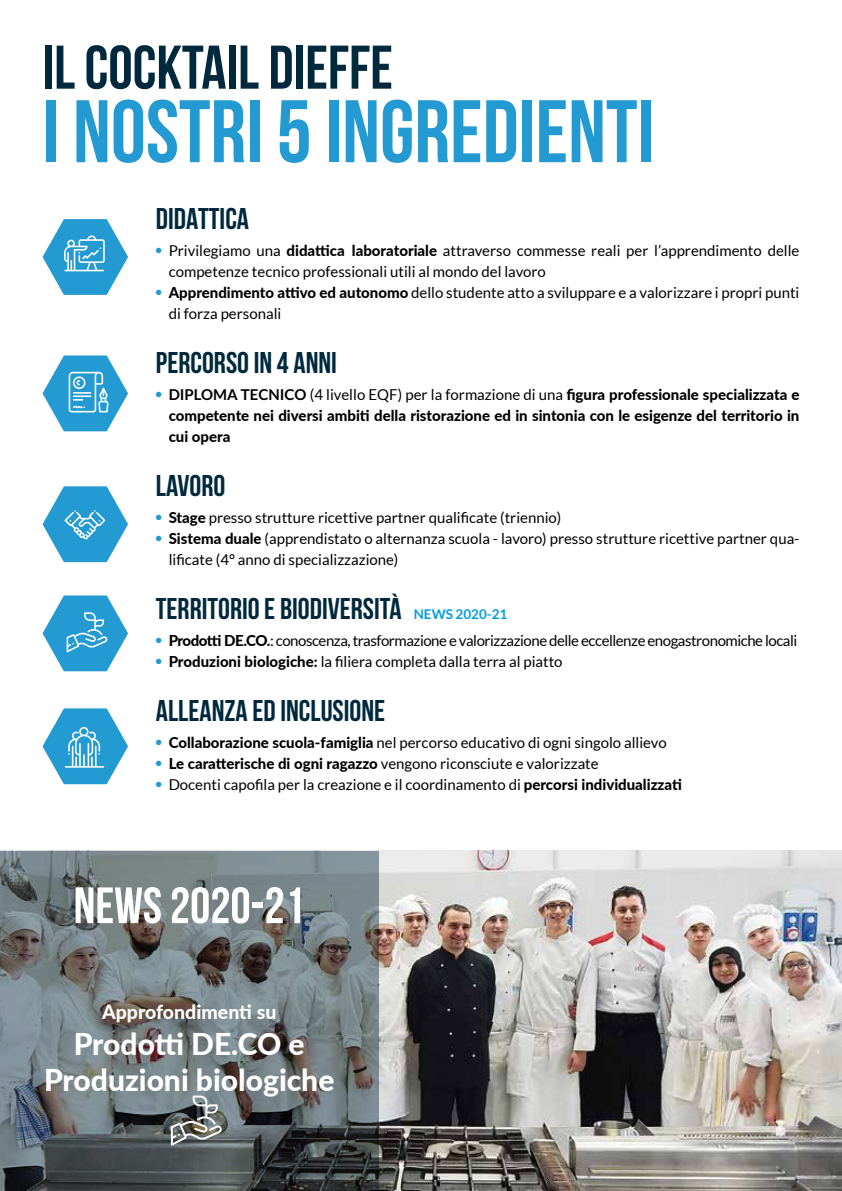
<style>
.page{position:relative;width:842px;height:1191px;background:#fff}
.page>*{position:absolute;margin:0;border:0;box-sizing:border-box;transform-origin:0 0}
.t1{font:700 88.5px "Bebas Neue";color:#249ad2}
.t2{font:700 61.5px "Bebas Neue";color:#00293d}
.t3{font:700 51px "Bebas Neue";color:#fff}
.t4{font:700 30px "Bebas Neue";color:#00293d}
.t5{font:800 30px/36px "Lato";color:#fff;text-align:center}
.t6{font:800 19.5px "Lato";color:#fff}
.t7{font:15px/21px "Lato";color:#000}
.t8{font:800 15px/21px "Lato";color:#000;text-align:justify}
.t9{font:15px "Lato";letter-spacing:-.03em;color:#000}
.t10{font:700 13.5px "Lato";color:#009ee0}
.s1{font-weight:800}
.s2{font-weight:700}
.s3{font-weight:400}
</style>
<div class="page">
<img style="left:378px;top:850px;width:464px;height:341px">
<svg style="left:0;top:850px;width:378px;height:341px;background:#697174"></svg>
<svg style="left:43px;top:708px;width:85px;height:76px"></svg>
<svg style="left:43px;top:486px;width:85px;height:76px"></svg>
<svg style="left:43px;top:595px;width:85px;height:76px"></svg>
<svg style="left:43px;top:219px;width:85px;height:76px"></svg>
<svg style="left:43px;top:355px;width:85px;height:76px"></svg>
<svg style="left:171px;top:1095px;width:51px;height:50px;background:#7c8282"></svg>
<h2 class="t2" style="left:43px;top:34px;width:352px">IL COCKTAIL DIEFFE</h2>
<h1 class="t1" style="left:43px;top:83px;width:613px">I NOSTRI 5 INGREDIENTI</h1>
<h3 class="t4" style="left:156px;top:202px;width:95px">DIDATTICA</h3>
<p class="t7" style="left:169px;top:240px;width:632px;text-indent:-13px"><sup>●</sup> Privilegiamo una <span class="s1">didattica laboratoriale</span> attraverso commesse reali per l’apprendimento delle competenze tecnico professionali utili al mondo del lavoro</p>
<p class="t7" style="left:169px;top:282px;width:632px;text-indent:-13px"><sup>●</sup> <span class="s1">Apprendimento attivo ed autonomo</span> dello studente atto a sviluppare e a valorizzare i propri punti di forza personali</p>
<h3 class="t4" style="left:156px;top:346px;width:183px">PERCORSO IN 4 ANNI</h3>
<p class="t8" style="left:169px;top:383px;width:632px;text-indent:-13px"><sup>●</sup> <span class="s2">DIPLOMA TECNICO</span> <span class="s3">(4 livello EQF) per la formazione di una</span> figura professionale specializzata e competente nei diversi ambiti della ristorazione ed in sintonia con le esigenze del territorio in cui opera</p>
<h3 class="t4" style="left:156px;top:469px;width:71px">LAVORO</h3>
<p class="t7" style="left:156px;top:507px;width:407px"><sup>●</sup> <span class="s1">Stage</span> presso strutture ricettive partner qualificate (triennio)</p>
<p class="t7" style="left:169px;top:528px;width:632px;text-indent:-13px"><sup>●</sup> <span class="s1">Sistema duale</span> (apprendistato o alternanza scuola - lavoro) presso strutture ricettive partner qua&shy;lificate (4° anno di specializzazione)</p>
<h3 class="t4" style="left:156px;top:592px;width:247px">TERRITORIO E BIODIVERSITÀ</h3>
<p class="t10" style="left:414px;top:606px;width:95px">NEWS 2020-21</p>
<p class="t9" style="left:156px;top:632px;width:643px"><sup>●</sup> <span class="s1">Prodotti DE.CO.</span>: conoscenza, trasformazione e valorizzazione delle eccellenze enogastronomiche locali</p>
<p class="t7" style="left:156px;top:651px;width:408px"><sup>●</sup> <span class="s1">Produzioni biologiche:</span> la filiera completa dalla terra al piatto</p>
<h3 class="t4" style="left:156px;top:694px;width:231px">ALLEANZA ED INCLUSIONE</h3>
<p class="t7" style="left:156px;top:732px;width:512px"><sup>●</sup> <span class="s1">Collaborazione scuola-famiglia</span> nel percorso educativo di ogni singolo allievo</p>
<p class="t7" style="left:156px;top:753px;width:444px"><sup>●</sup> <span class="s1">Le caratterische di ogni ragazzo</span> vengono riconsciute e valorizzate</p>
<p class="t7" style="left:156px;top:774px;width:527px"><sup>●</sup> Docenti capofila per la creazione e il coordinamento di <span class="s1">percorsi individualizzati</span></p>
<h3 class="t3" style="left:74px;top:877px;width:233px">NEWS 2020-21</h3>
<h3 class="t6" style="left:102px;top:997px;width:176px">Approfondimenti su</h3>
<h3 class="t5" style="left:44px;top:1025px;width:292px">Prodotti DE.CO e<br>Produzioni biologiche</h3>
</div>
